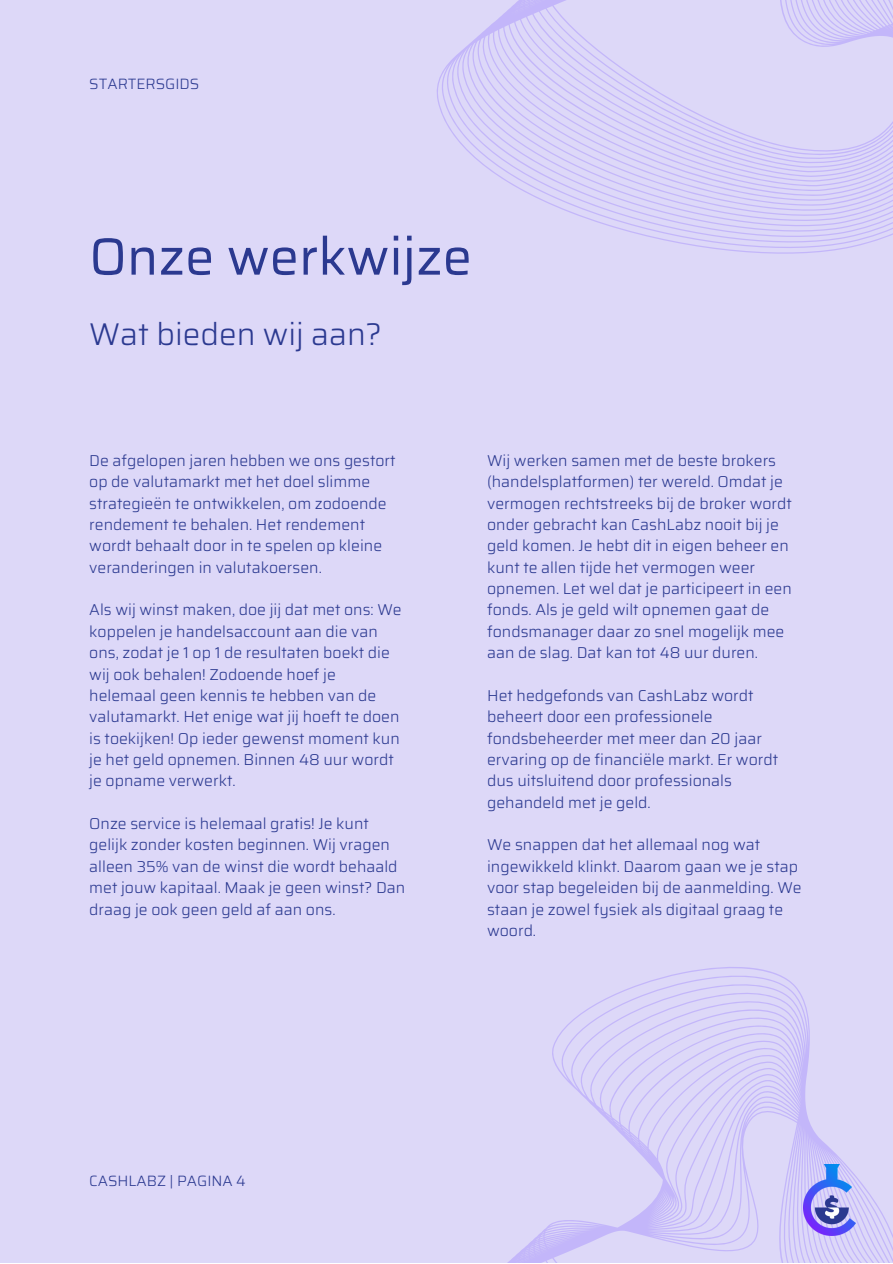
<style>
.page{position:relative;width:893px;height:1264px;background:#fff}
.page>*{position:absolute;margin:0;border:0;box-sizing:border-box;transform-origin:0 0}
.t1{font:52.5px "Saira";color:#2b3990}
.t2{font:300 31.5px "Saira";color:#2b3990}
.t3{font:300 15.75px/21.3px "Saira";color:#2b3990}
.t4{font:300 15px "Saira";color:#2b3990}
</style>
<div class="page">
<div style="left:0;top:0;width:892px;height:1262px;background:#ddd8f8"></div>
<svg style="left:437px;top:0;width:455px;height:254px"></svg>
<svg style="left:508px;top:967px;width:384px;height:295px"></svg>
<img style="left:803px;top:1164px;width:52px;height:71px">
<p class="t4" style="left:89px;top:72px;width:112px">STARTERSGIDS</p>
<p class="t1" style="left:89px;top:215px;width:384px">Onze werkwijze</p>
<p class="t2" style="left:89px;top:309px;width:294px">Wat bieden wij aan?</p>
<p class="t3" style="left:89px;top:449px;width:308px">De afgelopen jaren hebben we ons gestort op de valutamarkt met het doel slimme strategieën te ontwikkelen, om zodoende rendement te behalen. Het rendement wordt behaalt door in te spelen op kleine veranderingen in valutakoersen.</p>
<p class="t3" style="left:89px;top:599px;width:314px">Als wij winst maken, doe jij dat met ons: We koppelen je handelsaccount aan die van ons, zodat je 1 op 1 de resultaten boekt die wij ook behalen! Zodoende hoef je helemaal geen kennis te hebben van de valutamarkt. Het enige wat jij hoeft te doen is toekijken! Op ieder gewenst moment kun je het geld opnemen. Binnen 48 uur wordt je opname verwerkt.</p>
<p class="t3" style="left:89px;top:813px;width:317px">Onze service is helemaal gratis! Je kunt gelijk zonder kosten beginnen. Wij vragen alleen 35% van de winst die wordt behaald met jouw kapitaal. Maak je geen winst? Dan draag je ook geen geld af aan ons.</p>
<p class="t3" style="left:487px;top:449px;width:306px">Wij werken samen met de beste brokers (handelsplatformen) ter wereld. Omdat je vermogen rechtstreeks bij de broker wordt onder gebracht kan CashLabz nooit bij je geld komen. Je hebt dit in eigen beheer en kunt te allen tijde het vermogen weer opnemen. Let wel dat je participeert in een fonds. Als je geld wilt opnemen gaat de fondsmanager daar zo snel mogelijk mee aan de slag. Dat kan tot 48 uur duren.</p>
<p class="t3" style="left:487px;top:684px;width:292px">Het hedgefonds van CashLabz wordt beheert door een professionele fondsbeheerder met meer dan 20 jaar ervaring op de financiële markt. Er wordt dus uitsluitend door professionals gehandeld met je geld.</p>
<p class="t3" style="left:487px;top:834px;width:316px">We snappen dat het allemaal nog wat ingewikkeld klinkt. Daarom gaan we je stap voor stap begeleiden bij de aanmelding. We staan je zowel fysiek als digitaal graag te woord.</p>
<p class="t4" style="left:89px;top:1169px;width:158px">CASHLABZ | PAGINA 4</p>
</div>
